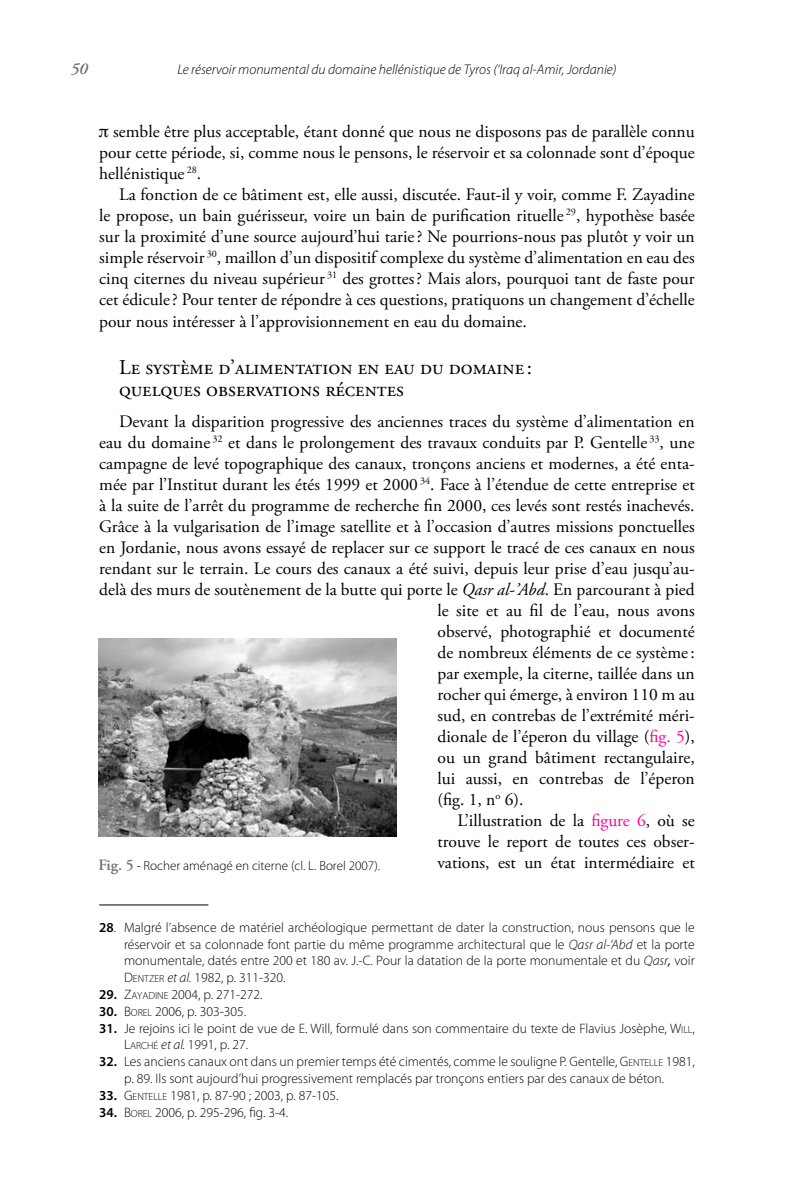
<style>
.page{position:relative;width:794px;height:1191px;background:#fff}
.page>*{position:absolute;margin:0;border:0;box-sizing:border-box;transform-origin:0 0}
.t1{font:21px/21.9px "Adobe Garamond Pro";color:#000}
.t2{font:17.5px/21.2px "Adobe Garamond Pro";color:#000;text-align:justify}
.t3{font:italic 600 16.62px "Adobe Garamond Pro";color:#707173}
.t4{font:italic 300 14px "Myriad Pro";color:#000}
.t5{font:300 13.65px/16.8px "Myriad Pro";color:#000;text-align:justify}
.t6{font:300 13.12px "Myriad Pro";color:#000}
.s1{font-family:"Times"}
.s2{font-style:italic}
.s3{color:#f09}
.s4{font-family:"Adobe Garamond Pro";font-weight:600;font-size:15.75px;color:#707173}
.s5{font-weight:600}
.s6{font-weight:400;font-style:italic}
.s7{font-size:10.15px}
.s8{font-style:inherit}
</style>
<div class="page">
<hr style="left:99px;top:904px;width:109px;height:1px;background:#000">
<img style="left:99px;top:639px;width:297px;height:198px">
<p class="t3" style="left:71px;top:59px;width:18px">50</p>
<p class="t4" style="left:177px;top:61px;width:441px">Le réservoir monumental du domaine hellénistique de Tyros (‘Iraq al-Amir, Jordanie)</p>
<p class="t2" style="left:99px;top:122px;width:597px"><span class="s1">π</span> semble être plus acceptable, étant donné que nous ne disposons pas de parallèle connu pour cette période, si, comme nous le pensons, le réservoir et sa colonnade sont d’époque hellénistique <sup>28</sup>.</p>
<p class="t2" style="left:99px;top:185px;width:597px;text-indent:20px">La fonction de ce bâtiment est, elle aussi, discutée. Faut-il y voir, comme F. Zayadine le propose, un bain guérisseur, voire un bain de purification rituelle <sup>29</sup>, hypothèse basée sur la proximité d’une source aujourd’hui tarie? Ne pourrions-nous pas plutôt y voir un simple réservoir <sup>30</sup>, maillon d’un dispositif complexe du système d’alimentation en eau des cinq citernes du niveau supérieur <sup>31</sup> des grottes? Mais alors, pourquoi tant de faste pour cet édicule? Pour tenter de répondre à ces questions, pratiquons un changement d’échelle pour nous intéresser à l’approvisionnement en eau du domaine.</p>
<p class="t1" style="left:119px;top:357px;width:414px">Le système d’alimentation en eau du domaine : quelques observations récentes</p>
<p class="t2" style="left:119px;top:411px;width:577px">Devant la disparition progressive des anciennes traces du système d’alimentation en</p>
<p class="t2" style="left:99px;top:432px;width:597px">eau du domaine <sup>32</sup> et dans le prolongement des travaux conduits par P. Gentelle <sup>33</sup>, une</p>
<p class="t2" style="left:99px;top:453px;width:597px">campagne de levé topographique des canaux, tronçons anciens et modernes, a été enta-</p>
<p class="t2" style="left:99px;top:474px;width:597px">mée par l’Institut durant les étés 1999 et 2000 <sup>34</sup>. Face à l’étendue de cette entreprise et</p>
<p class="t2" style="left:99px;top:495px;width:597px">à la suite de l’arrêt du programme de recherche fin 2000, ces levés sont restés inachevés.</p>
<p class="t2" style="left:99px;top:516px;width:597px">Grâce à la vulgarisation de l’image satellite et à l’occasion d’autres missions ponctuelles</p>
<p class="t2" style="left:99px;top:537px;width:597px">en Jordanie, nous avons essayé de replacer sur ce support le tracé de ces canaux en nous</p>
<p class="t2" style="left:99px;top:558px;width:597px">rendant sur le terrain. Le cours des canaux a été suivi, depuis leur prise d’eau jusqu’au-</p>
<p class="t2" style="left:99px;top:579px;width:597px">delà des murs de soutènement de la butte qui porte le <span class="s2">Qasr al-’Abd</span>. En parcourant à pied</p>
<p class="t2" style="left:437px;top:600px;width:259px">le site et au fil de l’eau, nous avons</p>
<p class="t2" style="left:437px;top:621px;width:259px">observé, photographié et documenté</p>
<p class="t2" style="left:437px;top:642px;width:259px">de nombreux éléments de ce système:</p>
<p class="t2" style="left:437px;top:663px;width:259px">par exemple, la citerne, taillée dans un</p>
<p class="t2" style="left:437px;top:684px;width:259px">rocher qui émerge, à environ 110 m au</p>
<p class="t2" style="left:437px;top:705px;width:259px">sud, en contrebas de l’extrémité méri-</p>
<p class="t2" style="left:437px;top:726px;width:259px">dionale de l’éperon du village (<span class="s3">fig. 5</span>),</p>
<p class="t2" style="left:437px;top:747px;width:259px">ou un grand bâtiment rectangulaire,</p>
<p class="t2" style="left:437px;top:768px;width:259px">lui aussi, en contrebas de l’éperon</p>
<p class="t2" style="left:437px;top:789px;width:88px">(fig. 1, n<sup>o</sup> 6).</p>
<p class="t2" style="left:457px;top:810px;width:239px">L’illustration de la <span class="s3">figure 6</span>, où se</p>
<p class="t2" style="left:437px;top:831px;width:259px">trouve le report de toutes ces obser-</p>
<p class="t2" style="left:437px;top:852px;width:259px">vations, est un état intermédiaire et</p>
<p class="t6" style="left:98px;top:857px;width:283px"><span class="s4">Fig. 5</span> - Rocher aménagé en citerne (cl. L. Borel 2007).</p>
<p class="t5" style="left:124px;top:918px;width:572px;text-indent:-25px"><span class="s5">28</span>. Malgré l’absence de matériel archéologique permettant de dater la construction, nous pensons que le réservoir et sa colonnade font partie du même programme architectural que le <span class="s2">Qasr al-‘Abd</span> et la porte monumentale, datés entre 200 et 180 av. J.-C. Pour la datation de la porte monumentale et du <span class="s2">Qasr</span><span class="s6">,</span> voir D<span class="s7">ENTZER</span> <span class="s2">et al.</span> 1982, p. 311-320.</p>
<p class="t5" style="left:99px;top:985px;width:165px"><span class="s5">29.</span> Z<span class="s7">AYADINE</span> 2004, p. 271-272.</p>
<p class="t5" style="left:99px;top:1002px;width:149px"><span class="s5">30.</span> B<span class="s7">OREL</span> 2006, p. 303-305.</p>
<p class="t5" style="left:124px;top:1019px;width:572px;text-indent:-25px"><span class="s5">31.</span> Je rejoins ici le point de vue de E. Will, formulé dans son commentaire du texte de Flavius Josèphe, <span class="s8">W</span><span class="s7">ILL</span><span class="s8">,<br>L</span><span class="s7">ARCHÉ</span> <span class="s2">et al.</span> 1991, p. 27.</p>
<p class="t5" style="left:99px;top:1053px;width:597px;text-align:center"><span class="s5">32.</span> Les anciens canaux ont dans un premier temps été cimentés, comme le souligne P. Gentelle, G<span class="s7">ENTELLE</span> 1981, p. 89. Ils sont aujourd’hui progressivement remplacés par tronçons entiers par des canaux de béton.</p>
<p class="t5" style="left:99px;top:1086px;width:241px"><span class="s5">33.</span> G<span class="s7">ENTELLE</span> 1981, p. 87-90 ; 2003, p. 87-105.</p>
<p class="t5" style="left:99px;top:1103px;width:191px"><span class="s5">34.</span> B<span class="s7">OREL</span> 2006, p. 295-296, fig. 3-4.</p>
</div>
